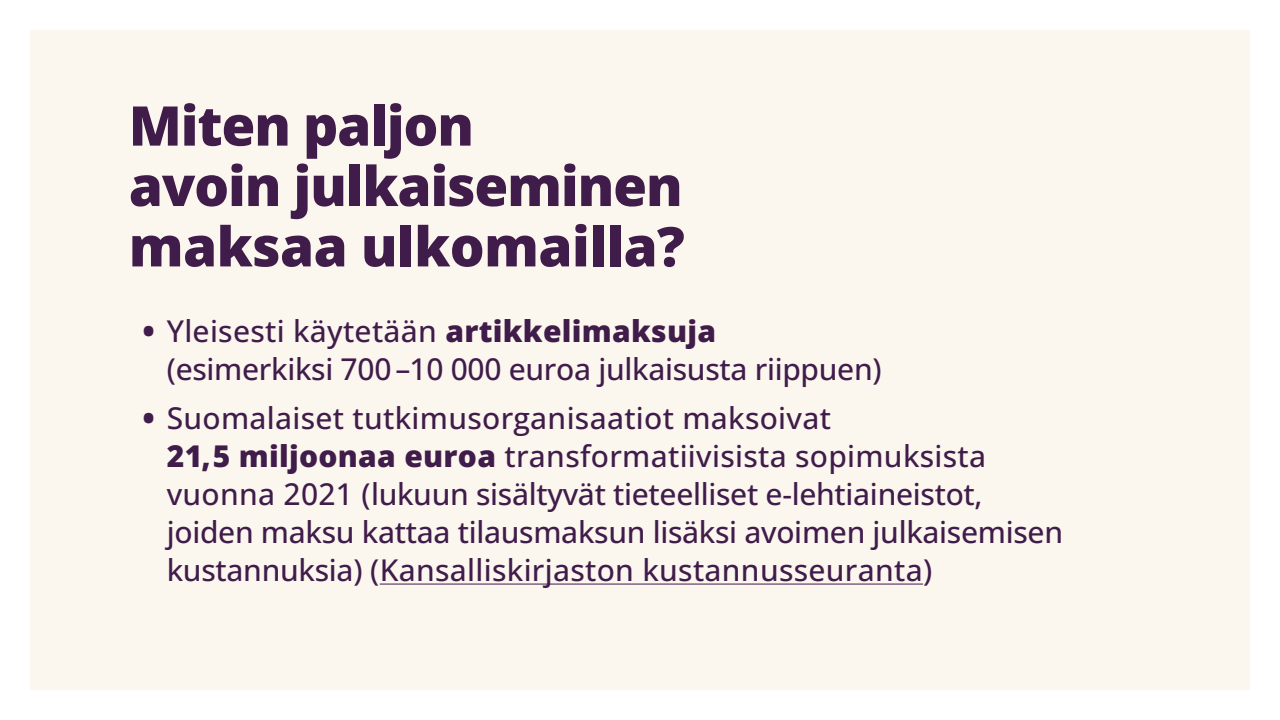
<style>
.page{position:relative;width:1280px;height:720px;background:#fff}
.page>*{position:absolute;margin:0;border:0;box-sizing:border-box;transform-origin:0 0}
.Otsikko_2{font:800 54.8px/60.4px "Open Sans";letter-spacing:-.02em;color:#401c4a}
.bulletleipis{font:500 30px/38px "Open Sans";letter-spacing:.01em;color:#401c4a}
.bulletleipis-2{font:500 30px/38px "Open Sans";letter-spacing:-.01em;color:#401c4a}
.s1{font-weight:800}
</style>
<div class="page">
<div style="left:30px;top:30px;width:1220px;height:660px;background:#fbf6ee"></div>
<hr style="left:380px;top:584px;width:543px;height:1px;background:#401c4a">
<h2 class="Otsikko_2" style="left:129px;top:94px;width:347px">Miten paljon</h2>
<h2 class="Otsikko_2" style="left:129px;top:155px;width:558px">avoin julkaiseminen maksaa ulkomailla?</h2>
<p class="bulletleipis-2" style="left:167px;top:311px;width:716px;text-indent:-24px"><span class="s1">•</span> Yleisesti käytetään <span class="s1">artikkelimaksuja </span>(esimerkiksi 700–10 000 euroa julkaisusta riippuen)</p>
<p class="bulletleipis" style="left:167px;top:398px;width:898px;text-indent:-24px"><span class="s1">•</span> Suomalaiset tutkimusorganisaatiot maksoivat<br><span class="s1">21,5 miljoonaa euroa</span> transformatiivisista sopimuksista vuonna 2021 (lukuun sisältyvät tieteelliset e-lehtiaineistot, joiden maksu kattaa tilausmaksun lisäksi avoimen julkaisemisen kustannuksia) (Kansalliskirjaston kustannusseuranta)</p>
</div>
